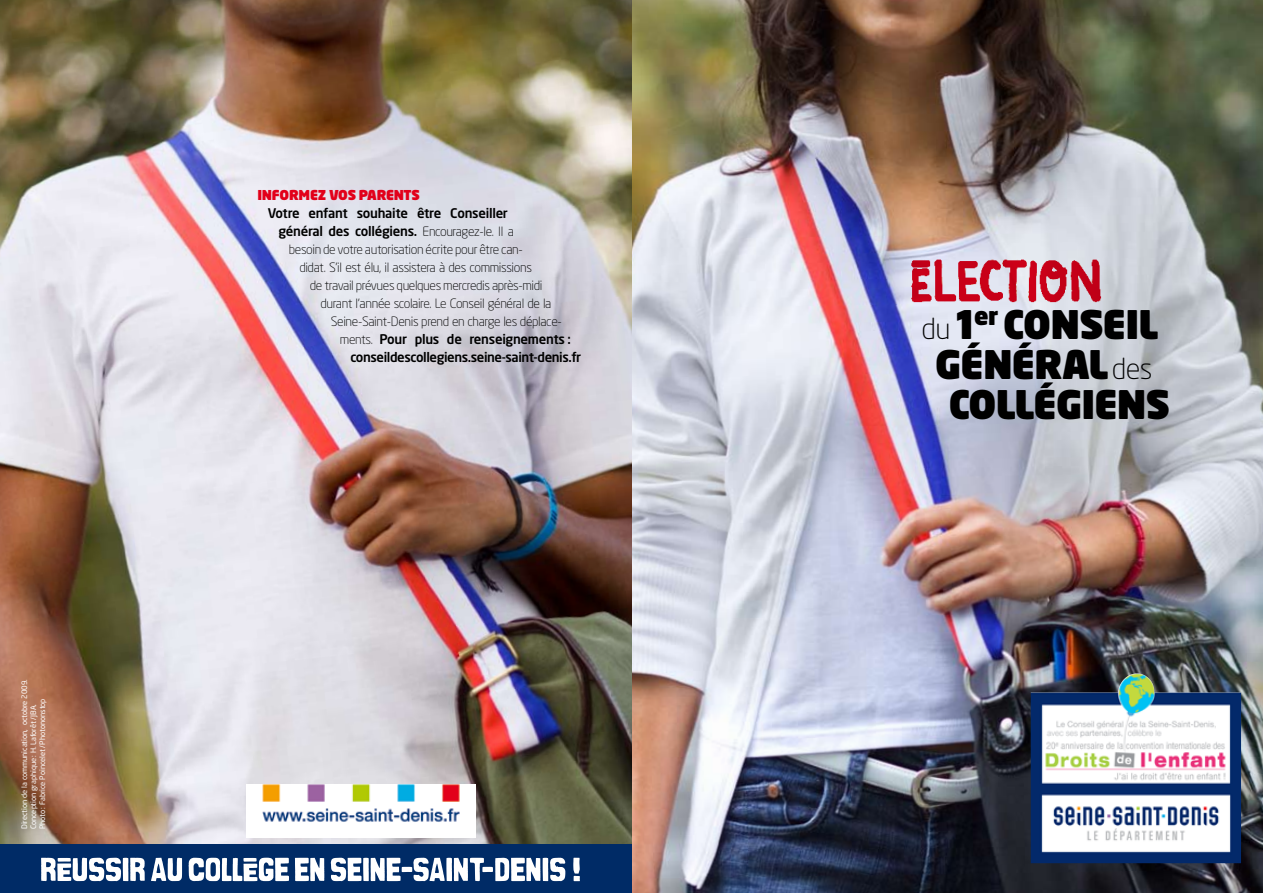
<style>
.page{position:relative;width:1263px;height:893px;background:#fff}
.page>*{position:absolute;margin:0;border:0;box-sizing:border-box;transform-origin:0 0}
.t1{font:900 39px "Neo Sans";letter-spacing:-.02em;color:#000}
.t2{font:900 13.5px "Neo Sans";letter-spacing:-.02em;color:#e2001a}
.t3{font:500 13.2px/18px "Neo Sans";letter-spacing:-.02em;color:#000}
.t4{font:300 12.75px "Neo Sans";letter-spacing:-.03em;color:#000}
.t5{font:7.5px/9px "Neo Sans";color:#fff}
.s1{font-weight:300;font-size:12.75px}
.s2{font-weight:300;font-size:28.8px}
</style>
<div class="page">
<img style="left:0;top:0;width:1263px;height:893px">
<img style="left:891px;top:256px;width:216px;height:49px">
<div style="left:0;top:845px;width:631px;height:48px;background:#002b66"></div>
<svg style="left:573px;top:858px;width:7px;height:23px"></svg>
<svg style="left:41px;top:858px;width:524px;height:23px"></svg>
<img style="left:1031px;top:673px;width:210px;height:190px">
<img style="left:247px;top:784px;width:229px;height:53px">
<p class="t5" style="left:20px;top:829px;width:152px;rotate:-90deg">Direction de la communication, octobre 2009.<br>Conception graphique: H. Laforêt/JBA.<br>Photo: Fabrice Poincelet/Photononstop</p>
<p class="t2" style="left:257px;top:186px;width:120px">INFORMEZ VOS PAREN</p>
<p class="t2" style="left:404px;top:186px;width:17px">TS</p>
<p class="t3" style="left:278px;top:204px;width:237px;text-indent:-11px">Votre enfant souhaite être Conseiller général des collégiens. <span class="s1">Encouragez-le. Il a</span></p>
<p class="t4" style="left:289px;top:242px;width:236px">besoin de votre autorisation écrite pour être can-</p>
<p class="t4" style="left:299px;top:260px;width:234px">didat. S’il est élu, il assistera à des commissions</p>
<p class="t4" style="left:310px;top:278px;width:234px">de travail prévues quelques mercredis après-midi</p>
<p class="t4" style="left:320px;top:296px;width:233px">durant l’année scolaire. Le Conseil général de la</p>
<p class="t4" style="left:331px;top:314px;width:233px">Seine-Saint-Denis prend en charge les déplace-</p>
<p class="t3" style="left:350px;top:330px;width:232px;text-indent:-10px"><span class="s1">ments.</span> Pour plus de renseignements : conseildescollegiens.seine-saint-denis.fr</p>
<h1 class="t1" style="left:922px;top:298px;width:239px"><span class="s2">du</span>1<sup>ER</sup> CONSEIL</h1>
<h1 class="t1" style="left:935px;top:338px;width:219px">GÉNÉRAL<span class="s2">des</span></h1>
<h1 class="t1" style="left:949px;top:379px;width:223px">COLLÉGIENS</h1>
</div>
